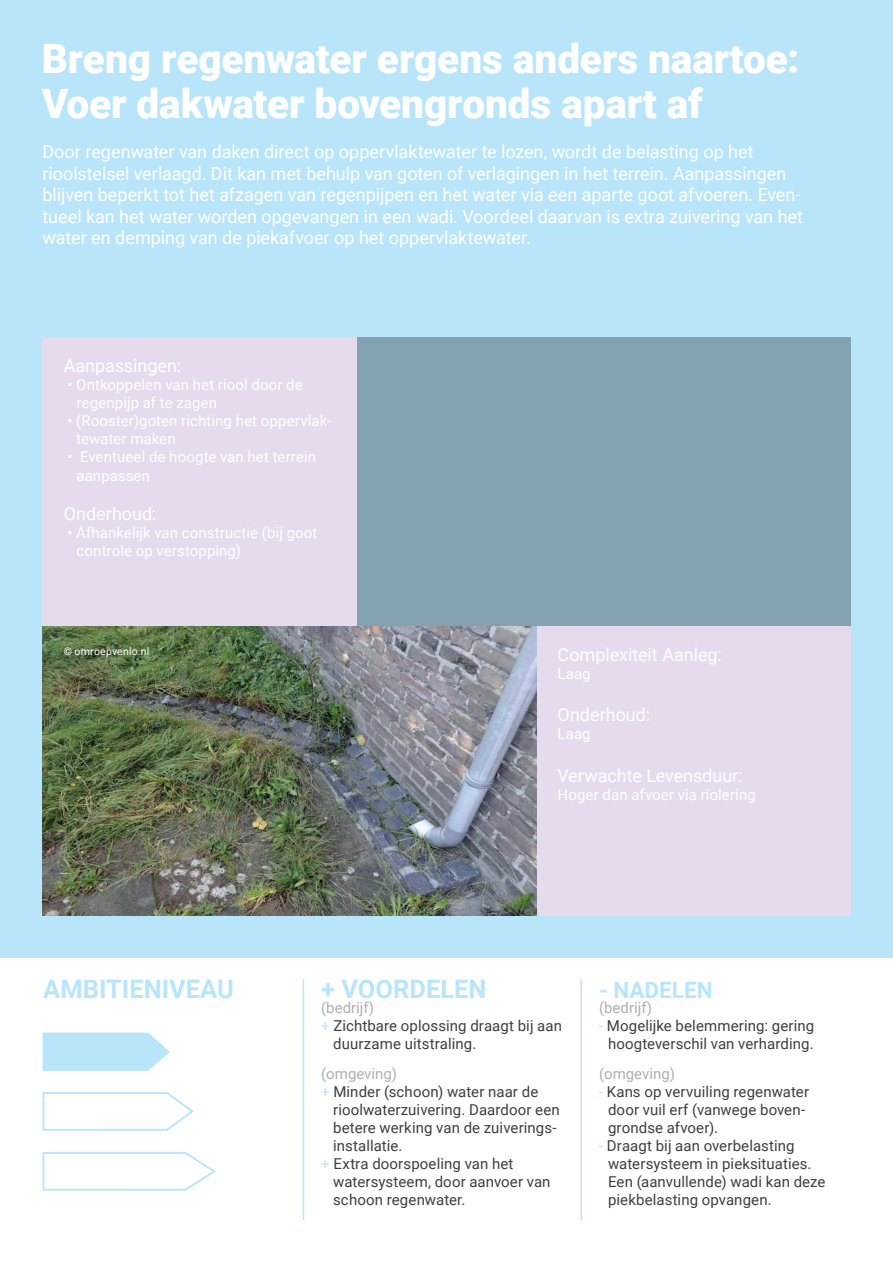
<style>
.page{position:relative;width:893px;height:1263px;background:#fff}
.page>*{position:absolute;margin:0;border:0;box-sizing:border-box;transform-origin:0 0}
.t1{font:900 40.5px/45px "Roboto";color:#fff}
.t2{font:700 25.5px "Roboto";color:#b9e5fa}
.t3{font:700 22.5px "Roboto";color:#b9e5fa}
.t4{font:18px/21.6px "Roboto";color:#fff}
.t5{font:15px/18px "Roboto";letter-spacing:.005em;color:#3c3e40}
.t6{font:15px/18px "Roboto";letter-spacing:.005em;color:#fff}
.t7{font:15px "Roboto";color:#acafb3}
.t8{font:10.5px "Roboto";letter-spacing:.02em;color:#fff}
.s1{color:#b9e5fa}
</style>
<div class="page">
<div style="left:0;top:0;width:893px;height:958px;background:#b9e5fa"></div>
<hr style="left:303px;top:979px;width:1px;height:241px;background:#b9e5fa">
<hr style="left:581px;top:979px;width:1px;height:241px;background:#b9e5fa">
<div style="left:357px;top:338px;width:493px;height:288px;background:#83a3b3"></div>
<div style="left:536px;top:626px;width:314px;height:289px;background:#e6dbec"></div>
<div style="left:43px;top:338px;width:314px;height:288px;background:#e6dbec"></div>
<svg style="left:42px;top:1152px;width:174px;height:39px"></svg>
<svg style="left:42px;top:1092px;width:152px;height:39px"></svg>
<svg style="left:43px;top:1032px;width:127px;height:39px;background:#c0e7fa"></svg>
<img style="left:43px;top:626px;width:493px;height:289px">
<h1 class="t1" style="left:42px;top:35px;width:759px">Breng regenwater ergens anders naartoe:<br>Voer dakwater bovengronds apart af</h1>
<p class="t4" style="left:43px;top:140px;width:762px">Door regenwater van daken direct op oppervlaktewater te lozen, wordt de belasting op het rioolstelsel verlaagd. Dit kan met behulp van goten of verlagingen in het terrein. Aanpassingen blijven beperkt tot het afzagen van regenpijpen en het water via een aparte goot afvoeren. Even&shy;tueel kan het water worden opgevangen in een wadi. Voordeel daarvan is extra zuivering van het water en demping van de piekafvoer op het oppervlaktewater.</p>
<p class="t4" style="left:64px;top:355px;width:119px">Aanpassingen:</p>
<p class="t6" style="left:77px;top:376px;width:228px;text-indent:-9px">• Ontkoppelen van het riool door de regenpijp af te zagen</p>
<p class="t6" style="left:77px;top:412px;width:256px;text-indent:-9px">• (Rooster)goten richting het oppervlak&shy;tewater maken</p>
<p class="t6" style="left:77px;top:448px;width:241px;text-indent:-9px">• Eventueel de hoogte van het terrein aanpassen</p>
<p class="t4" style="left:64px;top:502px;width:94px">Onderhoud:</p>
<p class="t6" style="left:77px;top:523px;width:242px;text-indent:-9px">• Afhankelijk van constructie (bij goot controle op verstopping)</p>
<p class="t8" style="left:64px;top:644px;width:87px">© omroepvenlo.nl</p>
<p class="t4" style="left:558px;top:643px;width:166px">Complexiteit Aanleg:</p>
<p class="t6" style="left:558px;top:664px;width:35px">Laag</p>
<p class="t4" style="left:558px;top:703px;width:94px">Onderhoud:</p>
<p class="t6" style="left:558px;top:724px;width:35px">Laag</p>
<p class="t4" style="left:558px;top:764px;width:187px">Verwachte Levensduur:</p>
<p class="t6" style="left:558px;top:785px;width:200px">Hoger dan afvoer via riolering</p>
<h2 class="t2" style="left:321px;top:971px;width:167px">+ VOORDELEN</h2>
<p class="t7" style="left:321px;top:997px;width:54px">(bedrijf)</p>
<p class="t5" style="left:321px;top:1016px;width:242px"><span class="s1">+</span> Zichtbare oplossing draagt bij aan</p>
<p class="t5" style="left:333px;top:1034px;width:145px">duurzame uitstraling.</p>
<p class="t7" style="left:321px;top:1063px;width:77px">(omgeving)</p>
<p class="t5" style="left:321px;top:1082px;width:219px"><span class="s1">+</span> Minder (schoon) water naar de</p>
<p class="t5" style="left:333px;top:1100px;width:228px">rioolwaterzuivering. Daardoor een</p>
<p class="t5" style="left:333px;top:1118px;width:225px">betere werking van de zuiverings-</p>
<p class="t5" style="left:333px;top:1136px;width:71px">installatie.</p>
<p class="t5" style="left:321px;top:1154px;width:194px"><span class="s1">+</span> Extra doorspoeling van het</p>
<p class="t5" style="left:333px;top:1172px;width:219px">watersysteem, door aanvoer van</p>
<p class="t5" style="left:333px;top:1190px;width:134px">schoon regenwater.</p>
<h2 class="t2" style="left:43px;top:971px;width:192px">AMBITIENIVEAU</h2>
<h3 class="t3" style="left:599px;top:974px;width:115px">- NADELEN</h3>
<p class="t7" style="left:599px;top:997px;width:54px">(bedrijf)</p>
<p class="t5" style="left:599px;top:1016px;width:217px;text-align:center"><span class="s1">-</span> Mogelijke belemmering: gering hoogteverschil van verharding.</p>
<p class="t7" style="left:599px;top:1063px;width:77px">(omgeving)</p>
<p class="t5" style="left:608px;top:1082px;width:203px;text-indent:-9px"><span class="s1">-</span> Kans op vervuiling regenwater door vuil erf (vanwege boven&shy;grondse afvoer).</p>
<p class="t5" style="left:608px;top:1136px;width:219px;text-indent:-9px"><span class="s1">-</span> Draagt bij aan overbelasting watersysteem in pieksituaties.<br>Een (aanvullende) wadi kan deze piekbelasting opvangen.</p>
</div>
